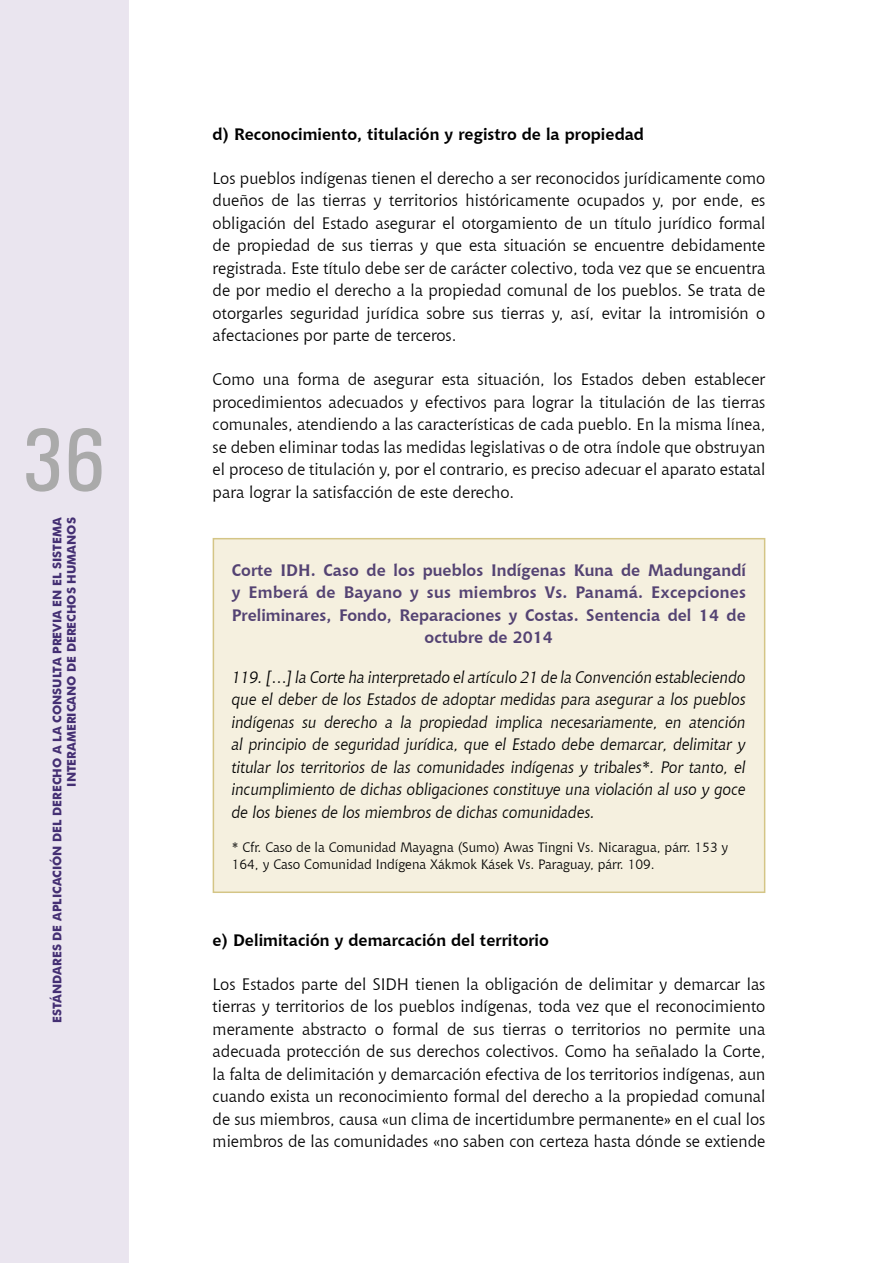
<style>
.page{position:relative;width:893px;height:1263px;background:#fff}
.page>*{position:absolute;margin:0;border:0;box-sizing:border-box;transform-origin:0 0}
.t1{font:500 condensed 90px "Univers";color:#aaa}
.t2{font:16.5px/22.5px "Chianti BT";color:#000;text-align:justify}
.t3{font:italic 16.5px/22.5px "Chianti BT";color:#000;text-align:justify}
.t4{font:700 16.5px/22.5px "Chianti BT";letter-spacing:.005em;color:#544373;text-align:center}
.t5{font:700 16.5px "Chianti BT";color:#000}
.t6{font:13.5px/16.5px "Chianti BT";color:#000}
.t7{font:700 12px/14.4px "Futura BT";color:#442f73;text-align:right}
</style>
<div class="page">
<div style="left:0;top:0;width:129px;height:1263px;background:#eae5ef"></div>
<div style="left:213px;top:538px;width:552px;height:355px;background:#f5f0df;border:2px solid #d4c586"></div>
<h1 class="t1" style="left:23px;top:407px;width:85px">36</h1>
<p class="t7" style="left:50px;top:1023px;width:507px;rotate:-90deg">ESTÁNDARES DE APLICACIÓN DEL DERECHO A LA CONSULTA PREVIA EN EL SISTEMA<br>INTERAMERICANO DE DERECHOS HUMANOS</p>
<p class="t5" style="left:213px;top:123px;width:433px">d) Reconocimiento, titulación y registro de la propiedad</p>
<p class="t2" style="left:213px;top:166px;width:554px">Los pueblos indígenas tienen el derecho a ser reconocidos jurídicamente como dueños de las tierras y territorios históricamente ocupados y, por ende, es obligación del Estado asegurar el otorgamiento de un título jurídico formal de propiedad de sus tierras y que esta situación se encuentre debidamente registrada. Este título debe ser de carácter colectivo, toda vez que se encuentra de por medio el derecho a la propiedad comunal de los pueblos. Se trata de otorgarles seguridad jurídica sobre sus tierras y, así, evitar la intromisión o afectaciones por parte de terceros.</p>
<p class="t2" style="left:213px;top:368px;width:554px">Como una forma de asegurar esta situación, los Estados deben establecer procedimientos adecuados y efectivos para lograr la titulación de las tierras comunales, atendiendo a las características de cada pueblo. En la misma línea, se deben eliminar todas las medidas legislativas o de otra índole que obstruyan el proceso de titulación y, por el contrario, es preciso adecuar el aparato estatal para lograr la satisfacción de este derecho.</p>
<p class="t4" style="left:232px;top:558px;width:516px">Corte IDH. Caso de los pueblos Indígenas Kuna de Madungandí y Emberá de Bayano y sus miembros Vs. Panamá. Excepciones Preliminares, Fondo, Reparaciones y Costas. Sentencia del 14 de octubre de 2014</p>
<p class="t3" style="left:232px;top:665px;width:516px">119. […] la Corte ha interpretado el artículo 21 de la Convención estableciendo que el deber de los Estados de adoptar medidas para asegurar a los pueblos indígenas su derecho a la propiedad implica necesariamente, en atención al principio de seguridad jurídica, que el Estado debe demarcar, delimitar y titular los territorios de las comunidades indígenas y tribales*. Por tanto, el incumplimiento de dichas obligaciones constituye una violación al uso y goce de los bienes de los miembros de dichas comunidades.</p>
<p class="t6" style="left:232px;top:839px;width:498px">* Cfr. Caso de la Comunidad Mayagna (Sumo) Awas Tingni Vs. Nicaragua, párr. 153 y<br>164, y Caso Comunidad Indígena Xákmok Kásek Vs. Paraguay, párr. 109.</p>
<p class="t5" style="left:213px;top:928px;width:338px">e) Delimitación y demarcación del territorio</p>
<p class="t2" style="left:213px;top:972px;width:554px">Los Estados parte del SIDH tienen la obligación de delimitar y demarcar las tierras y territorios de los pueblos indígenas, toda vez que el reconocimiento meramente abstracto o formal de sus tierras o territorios no permite una adecuada protección de sus derechos colectivos. Como ha señalado la Corte, la falta de delimitación y demarcación efectiva de los territorios indígenas, aun cuando exista un reconocimiento formal del derecho a la propiedad comunal de sus miembros, causa «un clima de incertidumbre permanente» en el cual los miembros de las comunidades «no saben con certeza hasta dónde se extiende</p>
</div>
